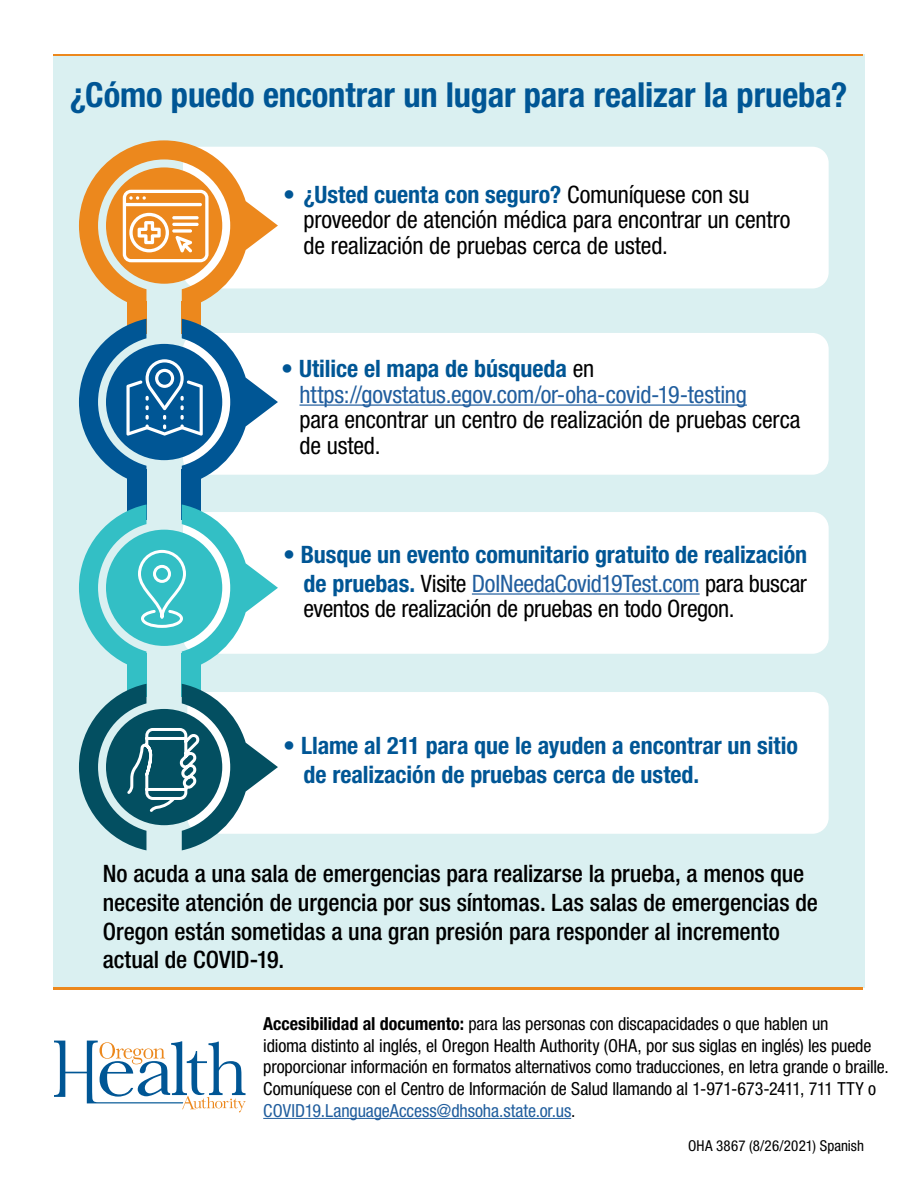
<style>
.page{position:relative;width:918px;height:1188px;background:#fff}
.page>*{position:absolute;margin:0;border:0;box-sizing:border-box;transform-origin:0 0}
.t1{font:700 condensed 34.5px "Helvetica Neue LT Std";letter-spacing:-.005em;color:#005695}
.t2{font:condensed 24px/25.5px "Helvetica Neue LT Std";letter-spacing:-.01em;color:#000}
.t3{font:500 condensed 24px/28.8px "Helvetica Neue LT Std";letter-spacing:-.005em;color:#000}
.t4{font:700 condensed 24px/28.8px "Helvetica Neue LT Std";letter-spacing:-.005em;color:#005695;text-align:right}
.t5{font:condensed 24px/25.5px "Helvetica Neue LT Std";letter-spacing:-.005em;color:#215e9e}
.t6{font:condensed 18px/21.6px "Helvetica Neue LT Std";letter-spacing:-.005em;color:#000}
.t7{font:condensed 15px "Helvetica Neue LT Std";letter-spacing:.005em;color:#000}
.s1{font-weight:700;color:#005695}
.s2{color:#000}
.s3{font-weight:400;color:#000}
.s4{font-weight:400;color:#215e9e}
.s5{font-weight:700}
.s6{color:#215e9e}
</style>
<div class="page">
<svg style="left:54px;top:1041px;width:192px;height:71px"></svg>
<hr style="left:263px;top:1118px;width:308px;height:1px;background:#215e9e">
<div style="left:53px;top:55px;width:811px;height:933px;background:#daf0f1"></div>
<div style="left:183px;top:512px;width:646px;height:142px;background:#fff;border-radius:16px"></div>
<div style="left:187px;top:692px;width:642px;height:142px;background:#fff;border-radius:16px"></div>
<div style="left:183px;top:147px;width:646px;height:141px;background:#fff;border-radius:16px"></div>
<div style="left:183px;top:333px;width:646px;height:142px;background:#fff;border-radius:16px"></div>
<div style="left:127px;top:469px;width:19px;height:51px;background:#005695"></div>
<div style="left:127px;top:653px;width:19px;height:44px;background:#33bfc5"></div>
<div style="left:182px;top:469px;width:19px;height:51px;background:#005695"></div>
<div style="left:182px;top:653px;width:19px;height:44px;background:#33bfc5"></div>
<div style="left:127px;top:302px;width:19px;height:32px;background:#ec881d"></div>
<div style="left:182px;top:302px;width:19px;height:32px;background:#ec881d"></div>
<hr style="left:53px;top:54px;width:810px;height:2px;background:#ec881d">
<hr style="left:53px;top:988px;width:810px;height:2px;background:#ec881d">
<svg style="left:79px;top:319px;width:199px;height:166px"></svg>
<svg style="left:79px;top:140px;width:199px;height:169px"></svg>
<svg style="left:79px;top:504px;width:199px;height:167px"></svg>
<svg style="left:79px;top:684px;width:199px;height:166px"></svg>
<hr style="left:299px;top:404px;width:448px;height:2px;background:#215e9e">
<hr style="left:472px;top:593px;width:228px;height:2px;background:#215e9e">
<h1 class="t1" style="left:70px;top:74px;width:779px">¿Cómo puedo encontrar un lugar para realizar la prueba?</h1>
<h2 class="t2" style="left:304px;top:182px;width:488px;text-indent:-20px"><span class="s1">• ¿Usted cuenta con seguro?</span> Comuníquese con su proveedor de atención médica para encontrar un centro de realización de pruebas cerca de usted.</h2>
<h2 class="t5" style="left:299px;top:356px;width:449px;text-indent:-18px"><span class="s1">• Utilice el mapa de búsqueda</span> <span class="s2">en </span>https://govstatus.egov.com/or-oha-covid-19-testing</h2>
<h2 class="t2" style="left:299px;top:407px;width:503px">para encontrar un centro de realización de pruebas cerca de usted.</h2>
<h2 class="t4" style="left:283px;top:540px;width:526px">• Busque un evento comunitario gratuito de realización de pruebas. <span class="s3">Visite</span> <span class="s4">DoINeedaCovid19Test.com</span> <span class="s3">para buscar</span></h2>
<h2 class="t2" style="left:304px;top:596px;width:432px">eventos de realización de pruebas en todo Oregon.</h2>
<h2 class="t4" style="left:304px;top:731px;width:496px;text-align:left;text-indent:-20px">• Llame al 211 para que le ayuden a encontrar un sitio de realización de pruebas cerca de usted.</h2>
<p class="t3" style="left:103px;top:859px;width:717px">No acuda a una sala de emergencias para realizarse la prueba, a menos que necesite atención de urgencia por sus síntomas. Las salas de emergencias de Oregon están sometidas a una gran presión para responder al incremento actual de COVID-19.</p>
<p class="t6" style="left:263px;top:1013px;width:627px"><span class="s5">Accesibilidad al documento:</span> para las personas con discapacidades o que hablen un<br>idioma distinto al inglés, el Oregon Health Authority (OHA, por sus siglas en inglés) les puede proporcionar información en formatos alternativos como traducciones, en letra grande o braille.<br>Comuníquese con el Centro de Información de Salud llamando al 1-971-673-2411, 711 TTY o <span class="s6">COVID19.LanguageAccess@dhsoha.state.or.us</span>.</p>
<p class="t7" style="left:688px;top:1137px;width:177px">OHA 3867 (8/26/2021) Spanish</p>
</div>
